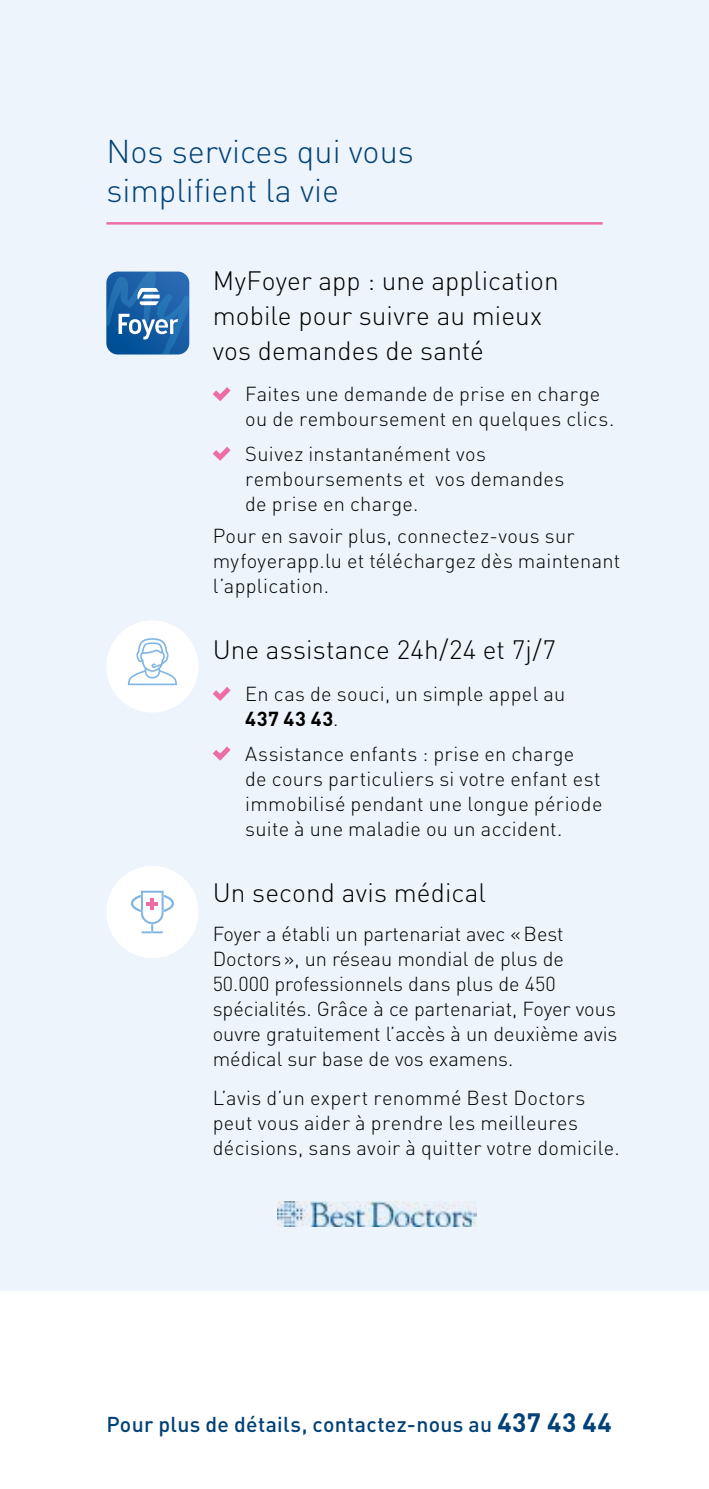
<style>
.page{position:relative;width:709px;height:1489px;background:#fff}
.page>*{position:absolute;margin:0;border:0;box-sizing:border-box;transform-origin:0 0}
.t1{font:300 32.5px/39px "DINOT";color:#004177}
.t2{font:300 26.25px/35px "DINOT";letter-spacing:.005em;color:#000}
.t3{font:500 21.25px "DINOT";letter-spacing:.015em;color:#004177}
.t4{font:300 20px/25px "DINOT";letter-spacing:.015em;color:#000}
.s1{font-weight:700}
.s2{font-weight:700;font-size:26.25px}
</style>
<div class="page">
<div style="left:0;top:0;width:709px;height:1290px;background:#eef4fc"></div>
<div style="left:106px;top:865px;width:92px;height:93px;background:#fff;border-radius:50%"></div>
<svg style="left:131px;top:890px;width:43px;height:43px"></svg>
<hr style="left:150px;top:898px;width:4px;height:12px;background:#ed6ea7">
<hr style="left:146px;top:902px;width:12px;height:4px;background:#ed6ea7">
<svg style="left:213px;top:387px;width:18px;height:14px"></svg>
<svg style="left:212px;top:447px;width:19px;height:14px"></svg>
<svg style="left:212px;top:687px;width:19px;height:14px"></svg>
<svg style="left:212px;top:746px;width:19px;height:15px"></svg>
<hr style="left:106px;top:222px;width:496px;height:2px;background:#ed6ea7">
<div style="left:106px;top:620px;width:92px;height:92px;background:#fff;border-radius:50%"></div>
<svg style="left:106px;top:271px;width:83px;height:83px;background:#3675b2"></svg>
<svg style="left:128px;top:638px;width:49px;height:47px"></svg>
<img style="left:277px;top:1201px;width:200px;height:25px">
<h1 class="t1" style="left:106px;top:130px;width:309px">Nos services qui vous simplifient la vie</h1>
<h2 class="t2" style="left:213px;top:261px;width:347px">MyFoyer app : une application mobile pour suivre au mieux vos demandes de santé</h2>
<p class="t4" style="left:245px;top:380px;width:370px">Faites une demande de prise en charge ou de remboursement en quelques clics.</p>
<p class="t4" style="left:245px;top:440px;width:321px">Suivez instantanément vos remboursements et vos demandes de prise en charge.</p>
<p class="t4" style="left:213px;top:522px;width:409px">Pour en savoir plus, connectez-vous sur myfoyerapp.lu et téléchargez dès maintenant l’application.</p>
<h2 class="t2" style="left:213px;top:631px;width:345px">Une assistance 24h/24 et 7j/7</h2>
<p class="t4" style="left:245px;top:680px;width:322px">En cas de souci, un simple appel au<br><span class="s1">437 43 43</span>.</p>
<p class="t4" style="left:245px;top:740px;width:359px">Assistance enfants : prise en charge<br>de cours particuliers si votre enfant est immobilisé pendant une longue période suite à une maladie ou un accident.</p>
<h2 class="t2" style="left:213px;top:873px;width:275px">Un second avis médical</h2>
<p class="t4" style="left:213px;top:920px;width:406px">Foyer a établi un partenariat avec «Best Doctors», un réseau mondial de plus de 50.000 professionnels dans plus de 450 spécialités. Grâce à ce partenariat, Foyer vous ouvre gratuitement l’accès à un deuxième avis médical sur base de vos examens.</p>
<p class="t4" style="left:213px;top:1084px;width:408px">L’avis d’un expert renommé Best Doctors peut vous aider à prendre les meilleures décisions, sans avoir à quitter votre domicile.</p>
<p class="t3" style="left:106px;top:1409px;width:507px">Pour plus de détails, contactez-nous au <span class="s2">437 43 44</span></p>
</div>
